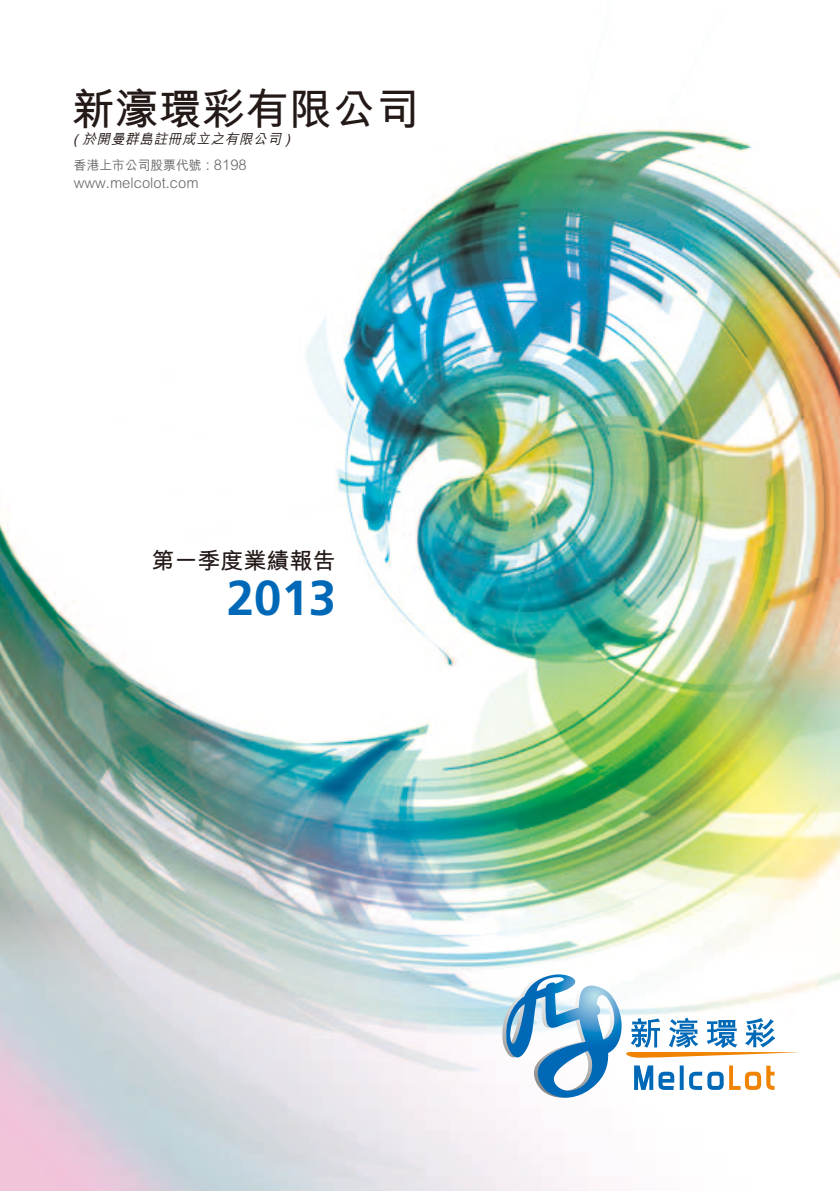
<style>
.page{position:relative;width:840px;height:1191px;background:#fff}
.page>*{position:absolute;margin:0;border:0;box-sizing:border-box;transform-origin:0 0}
.t1{font:700 49px "Frutiger LT Std";color:#0069b7}
.t2{font:700 43.4px "M Hei HK";color:#231916}
.t3{font:700 23px "M Hei HK";color:#231916}
.t4{font:300 14.8px "Arial MT Std";color:#666565}
.t5{font:italic 500 13.8px "M Hei HK";color:#231916}
.t6{font:500 13px "M Hei HK";color:#666565}
</style>
<div class="page">
<img style="left:0;top:129px;width:839px;height:1062px">
<svg style="left:499px;top:974px;width:301px;height:124px"></svg>
<h2 class="t2" style="left:72px;top:77px;width:349px">新濠環彩有限公司</h2>
<p class="t4" style="left:206px;top:157px;width:43px">: 8198</p>
<p class="t5" style="left:73px;top:129px;width:222px">( 於開曼群島註冊成立之有限公司 (</p>
<p class="t6" style="left:74px;top:156px;width:129px">香港上市公司股票代號</p>
<p class="t4" style="left:74px;top:174px;width:126px">www.melcolot.com</p>
<h3 class="t3" style="left:151px;top:543px;width:186px">第一季度業績報告</h3>
<h1 class="t1" style="left:227px;top:569px;width:111px">2013</h1>
</div>
